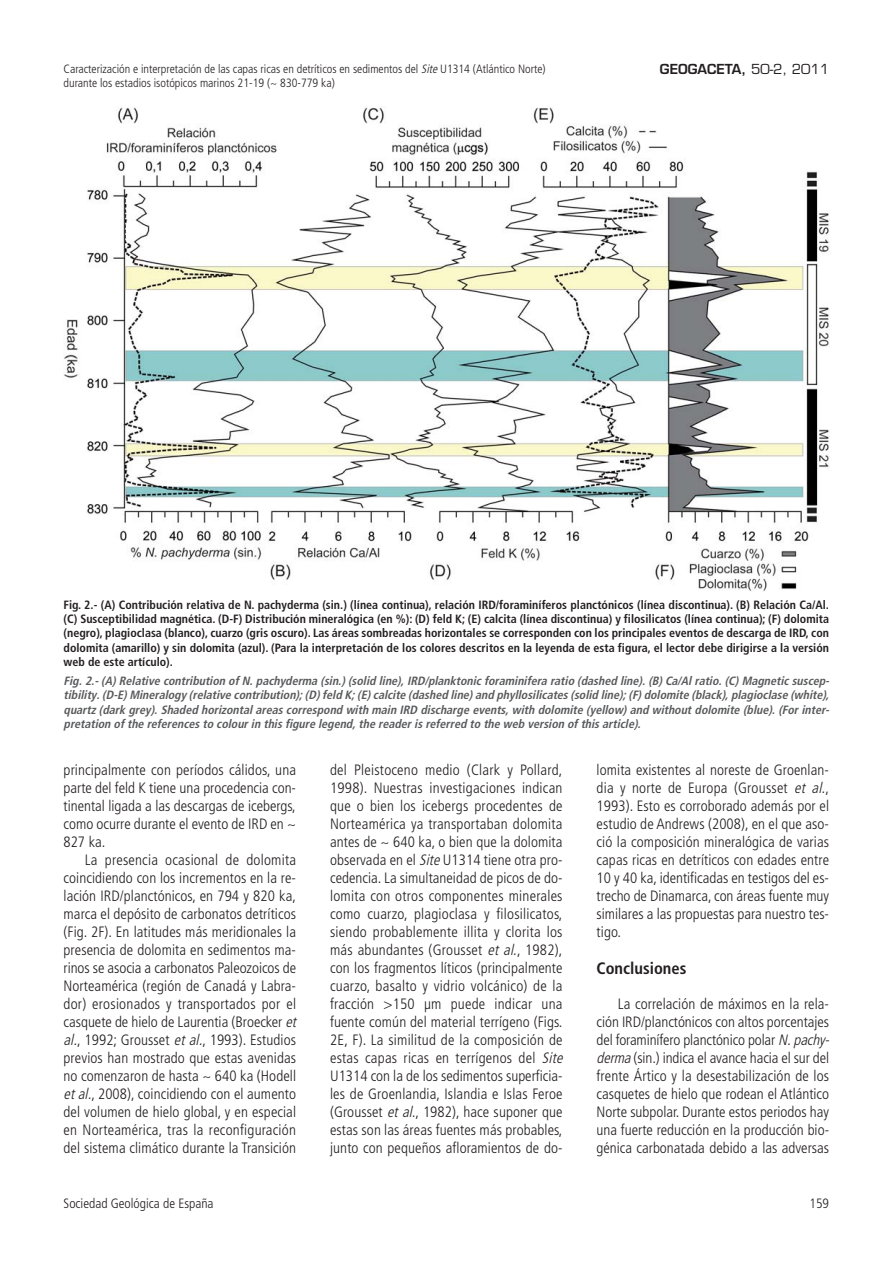
<style>
.page{position:relative;width:893px;height:1263px;background:#fff}
.page>*{position:absolute;margin:0;border:0;box-sizing:border-box;transform-origin:0 0}
.t1{font:700 condensed 16.5px "Frutiger";color:#231f20}
.t2{font:300 condensed 15px/18px "Frutiger";letter-spacing:.005em;color:#231f20}
.t3{font:300 condensed 13.5px "Frutiger";color:#231f20}
.t4{font:600 13.5px "Eurostile";color:#231f20}
.t5{font:700 condensed 12px/14.4px "Frutiger";color:#231f20;text-align:justify}
.t6{font:italic 700 condensed 12px/14.4px "Frutiger";color:#58595b;text-align:justify}
.t7{font:300 condensed 12px "Frutiger";color:#231f20}
.s1{font-style:italic}
.s2{font-weight:400}
</style>
<div class="page">
<img style="left:64px;top:107px;width:765px;height:484px">
<p class="t7" style="left:64px;top:64px;width:483px">Caracterización e interpretación de las capas ricas en detríticos en sedimentos del <span class="s1">Site</span>U1314 (Atlántico Norte)</p>
<p class="t4" style="left:660px;top:64px;width:171px">GEOGACETA, <span class="s2">50-2, 2011</span></p>
<p class="t7" style="left:64px;top:78px;width:273px">durante los estadios isotópicos marinos 21-19 (~ 830-779 ka)</p>
<p class="t5" style="left:64px;top:598px;width:767px">Fig. 2.- (A) Contribución relativa de N. pachyderma (sin.) (línea continua), relación IRD/foraminíferos planctónicos (línea discontinua). (B) Relación Ca/Al. (C) Susceptibilidad magnética. (D-F) Distribución mineralógica (en %): (D) feld K; (E) calcita (línea discontinua) y filosilicatos (línea continua); (F) dolomita (negro), plagioclasa (blanco), cuarzo (gris oscuro). Las áreas sombreadas horizontales se corresponden con los principales eventos de descarga de IRD, con dolomita (amarillo) y sin dolomita (azul). (Para la interpretación de los colores descritos en la leyenda de esta figura, el lector debe dirigirse a la versión web de este artículo).</p>
<p class="t6" style="left:64px;top:674px;width:769px">Fig.2.-(A)Relative contribution of N.pachyderma (sin.)(solid line),IRD/planktonic foraminifera ratio (dashed line).(B)Ca/Alratio.(C)Magnetic suscep&shy;tibility.(D-E)Mineralogy (relative contribution);(D)feld K;(E)calcite (dashed line)and phyllosilicates (solid line);(F)dolomite (black),plagioclase (white), quartz (dark grey). Shaded horizontal areas correspond with main IRD discharge events, with dolomite (yellow) and without dolomite (blue). (For inter&shy;pretation of the references to colourin this figure legend,the readeris referred to the web version of this article).</p>
<p class="t2" style="left:64px;top:762px;width:234px;text-align:justify">principalmente con períodos cálidos, una parte del feld K tiene una procedencia con&shy;tinental ligada a las descargas de icebergs, como ocurre durante el evento de IRD en ~ 827 ka.</p>
<p class="t2" style="left:64px;top:852px;width:237px;text-indent:21px">La presencia ocasional de dolomita coincidiendo con los incrementos en la re&shy;lación IRD/planctónicos, en 794 y 820 ka, marca el depósito de carbonatos detríticos (Fig. 2F). En latitudes más meridionales la presencia de dolomita en sedimentos ma&shy;rinos se asocia a carbonatos Paleozoicos de Norteamérica (región de Canadá y Labra&shy;dor) erosionados y transportados por el casquete de hielo de Laurentia (Broecker <span class="s1">et al.</span>, 1992; Grousset <span class="s1">et al.</span>, 1993). Estudios previos han mostrado que estas avenidas no comenzaron de hasta ~ 640 ka (Hodell <span class="s1">etal.</span>, 2008), coincidiendo con el aumento del volumen de hielo global, y en especial en Norteamérica, tras la reconfiguración del sistema climático durante la Transición</p>
<p class="t2" style="left:330px;top:762px;width:237px">del Pleistoceno medio (Clark y Pollard, 1998). Nuestras investigaciones indican que o bien los icebergs procedentes de Norteamérica ya transportaban dolomita antes de ~ 640 ka, o bien que la dolomita observada en el <span class="s1">Site</span>U1314 tiene otra pro&shy;cedencia. La simultaneidad de picos de do&shy;lomita con otros componentes minerales como cuarzo, plagioclasa y filosilicatos, siendo probablemente illita y clorita los más abundantes (Grousset <span class="s1">et al</span>., 1982), con los fragmentos líticos (principalmente cuarzo, basalto y vidrio volcánico) de la fracción &gt;150 µm puede indicar una fuente común del material terrígeno (Figs.<br>2E, F). La similitud de la composición de estas capas ricas en terrígenos del <span class="s1">Site </span>U1314 con la de los sedimentos superficia&shy;les de Groenlandia, Islandia e Islas Feroe (Grousset <span class="s1">et al.</span>, 1982), hace suponer que estas son las áreas fuentes más probables, junto con pequeños afloramientos de do-</p>
<p class="t2" style="left:596px;top:762px;width:234px;text-align:justify">lomita existentes al noreste de Groenlan&shy;dia y norte de Europa (Grousset <span class="s1">et al.</span>, 1993). Esto es corroborado además por el estudio de Andrews (2008), en el que aso&shy;ció la composición mineralógica de varias capas ricas en detríticos con edades entre 10 y 40 ka, identificadas en testigos del es&shy;trecho de Dinamarca, con áreas fuente muy similares a las propuestas para nuestro tes&shy;tigo.</p>
<p class="t1" style="left:596px;top:962px;width:91px">Conclusiones</p>
<p class="t2" style="left:596px;top:996px;width:237px;text-indent:21px">La correlación de máximos en la rela&shy;ción IRD/planctónicos con altos porcentajes del foraminífero planctónico polar <span class="s1">N.pachy&shy;derma</span>(sin.) indica el avance hacia el sur del frente Ártico y la desestabilización de los casquetes de hielo que rodean el Atlántico Norte subpolar. Durante estos periodos hay una fuerte reducción en la producción bio&shy;génica carbonatada debido a las adversas</p>
<p class="t3" style="left:64px;top:1198px;width:151px">Sociedad Geológica de España</p>
<p class="t3" style="left:809px;top:1198px;width:21px">159</p>
</div>
